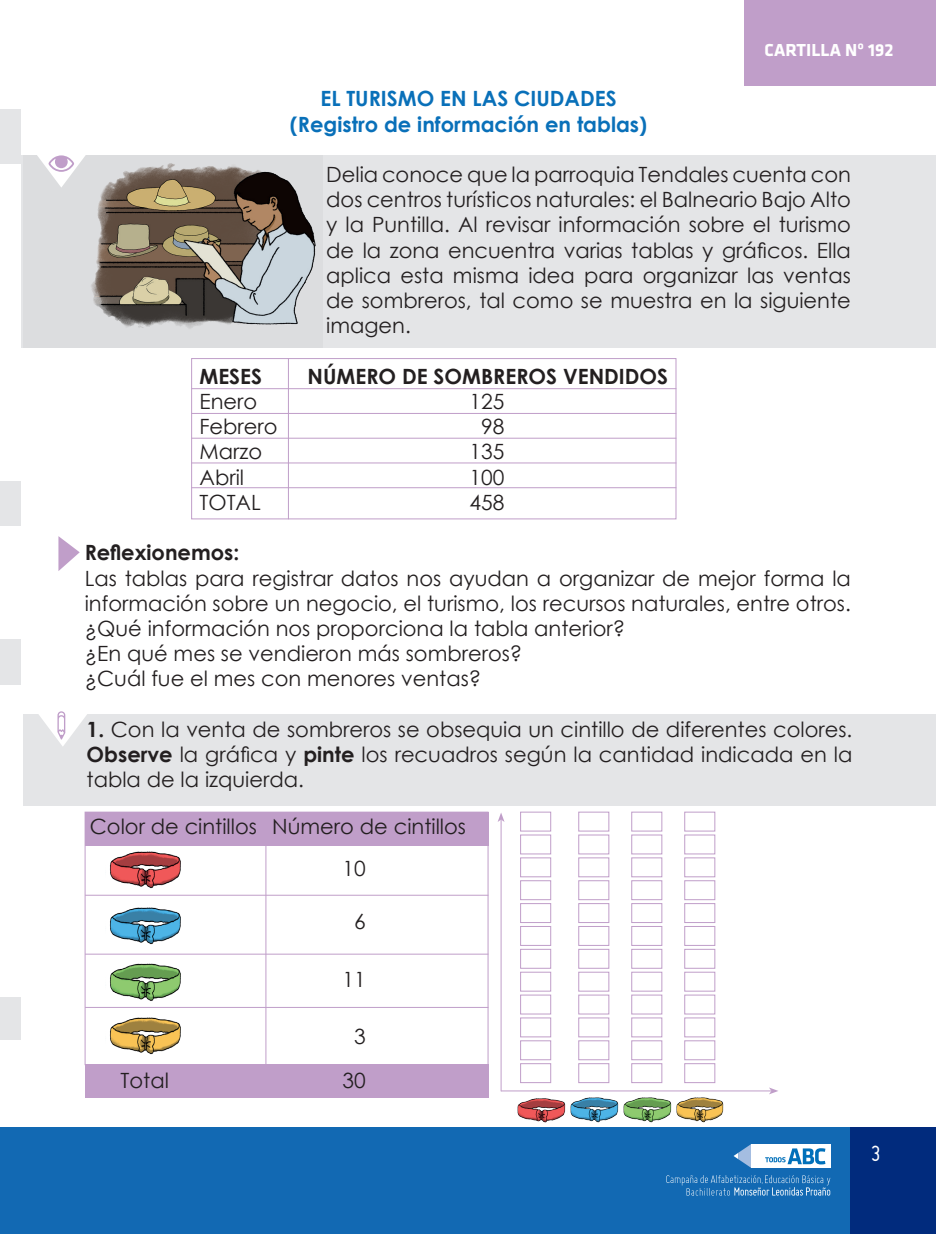
<style>
.page{position:relative;width:936px;height:1234px;background:#fff}
.page>*{position:absolute;margin:0;border:0;box-sizing:border-box;transform-origin:0 0}
.t1{font:24px "Miso";color:#fff}
.t2{font:21px/25.2px "Century Gothic";color:#231f20;text-align:justify}
.t3{font:700 21px/25.2px "Century Gothic";color:#0970b9;text-align:center}
.t4{font:700 21px "Century Gothic";color:#231f20}
.t5{font:700 18px "Klavika";color:#fff}
.t6{font:300 9.75px "Miso";color:#fff}
.s1{font-weight:700}
</style>
<div class="page">
<div style="left:744px;top:0;width:191px;height:85px;background:#c09ec9"></div>
<div style="left:21px;top:1127px;width:914px;height:106px;background:#1269b3"></div>
<div style="left:850px;top:1127px;width:85px;height:106px;background:#012b7d"></div>
<svg style="left:733px;top:1144px;width:18px;height:23px"></svg>
<div style="left:751px;top:1143px;width:79px;height:24px;background:#fff"></div>
<svg style="left:765px;top:1148px;width:60px;height:16px"></svg>
<svg style="left:666px;top:1175px;width:164px;height:20px"></svg>
<div style="left:0;top:1127px;width:21px;height:106px;background:#1269b3"></div>
<div style="left:85px;top:1064px;width:403px;height:33px;background:#c09ec9"></div>
<div style="left:85px;top:812px;width:403px;height:33px;background:#c09ec9"></div>
<div style="left:21px;top:155px;width:914px;height:193px;background:#e4e5e7"></div>
<div style="left:23px;top:155px;width:299px;height:193px;background:#dcdddf"></div>
<svg style="left:37px;top:155px;width:49px;height:32px"></svg>
<div style="left:0;top:639px;width:21px;height:45px;background:#e4e5e7"></div>
<div style="left:0;top:996px;width:21px;height:43px;background:#e4e5e7"></div>
<div style="left:0;top:481px;width:21px;height:44px;background:#e4e5e7"></div>
<div style="left:0;top:109px;width:21px;height:55px;background:#e4e5e7"></div>
<div style="left:23px;top:714px;width:912px;height:91px;background:#e4e5e7"></div>
<svg style="left:39px;top:711px;width:48px;height:35px"></svg>
<svg style="left:58px;top:536px;width:22px;height:35px"></svg>
<img style="left:75px;top:157px;width:241px;height:172px">
<div style="left:191px;top:358px;width:485px;height:161px;border:1px solid #c09ec9"></div>
<hr style="left:191px;top:388px;width:485px;height:1px;background:#c09ec9">
<hr style="left:191px;top:413px;width:485px;height:1px;background:#c09ec9">
<hr style="left:191px;top:438px;width:485px;height:1px;background:#c09ec9">
<hr style="left:191px;top:462px;width:485px;height:1px;background:#c09ec9">
<hr style="left:191px;top:487px;width:485px;height:1px;background:#c09ec9">
<hr style="left:288px;top:358px;width:1px;height:161px;background:#c09ec9">
<div style="left:520px;top:1063px;width:31px;height:19px;border:1px solid #c09ec9"></div>
<div style="left:520px;top:1040px;width:31px;height:19px;border:1px solid #c09ec9"></div>
<div style="left:520px;top:1017px;width:31px;height:19px;border:1px solid #c09ec9"></div>
<div style="left:520px;top:994px;width:31px;height:20px;border:1px solid #c09ec9"></div>
<div style="left:520px;top:971px;width:31px;height:20px;border:1px solid #c09ec9"></div>
<div style="left:520px;top:948px;width:31px;height:20px;border:1px solid #c09ec9"></div>
<div style="left:520px;top:925px;width:31px;height:20px;border:1px solid #c09ec9"></div>
<div style="left:520px;top:903px;width:31px;height:19px;border:1px solid #c09ec9"></div>
<div style="left:520px;top:880px;width:31px;height:19px;border:1px solid #c09ec9"></div>
<div style="left:520px;top:857px;width:31px;height:20px;border:1px solid #c09ec9"></div>
<div style="left:520px;top:834px;width:31px;height:20px;border:1px solid #c09ec9"></div>
<div style="left:520px;top:811px;width:31px;height:20px;border:1px solid #c09ec9"></div>
<div style="left:578px;top:1063px;width:31px;height:19px;border:1px solid #c09ec9"></div>
<div style="left:578px;top:1040px;width:31px;height:19px;border:1px solid #c09ec9"></div>
<div style="left:578px;top:1017px;width:31px;height:19px;border:1px solid #c09ec9"></div>
<div style="left:578px;top:994px;width:31px;height:20px;border:1px solid #c09ec9"></div>
<div style="left:578px;top:971px;width:31px;height:20px;border:1px solid #c09ec9"></div>
<div style="left:578px;top:948px;width:31px;height:20px;border:1px solid #c09ec9"></div>
<div style="left:578px;top:925px;width:31px;height:20px;border:1px solid #c09ec9"></div>
<div style="left:578px;top:903px;width:31px;height:19px;border:1px solid #c09ec9"></div>
<div style="left:578px;top:880px;width:31px;height:19px;border:1px solid #c09ec9"></div>
<div style="left:578px;top:857px;width:31px;height:20px;border:1px solid #c09ec9"></div>
<div style="left:578px;top:834px;width:31px;height:20px;border:1px solid #c09ec9"></div>
<div style="left:578px;top:811px;width:31px;height:20px;border:1px solid #c09ec9"></div>
<div style="left:631px;top:1063px;width:31px;height:19px;border:1px solid #c09ec9"></div>
<div style="left:631px;top:1040px;width:31px;height:19px;border:1px solid #c09ec9"></div>
<div style="left:631px;top:1017px;width:31px;height:19px;border:1px solid #c09ec9"></div>
<div style="left:631px;top:994px;width:31px;height:20px;border:1px solid #c09ec9"></div>
<div style="left:631px;top:971px;width:31px;height:20px;border:1px solid #c09ec9"></div>
<div style="left:631px;top:948px;width:31px;height:20px;border:1px solid #c09ec9"></div>
<div style="left:631px;top:925px;width:31px;height:20px;border:1px solid #c09ec9"></div>
<div style="left:631px;top:903px;width:31px;height:19px;border:1px solid #c09ec9"></div>
<div style="left:631px;top:880px;width:31px;height:19px;border:1px solid #c09ec9"></div>
<div style="left:631px;top:857px;width:31px;height:20px;border:1px solid #c09ec9"></div>
<div style="left:631px;top:834px;width:31px;height:20px;border:1px solid #c09ec9"></div>
<div style="left:631px;top:811px;width:31px;height:20px;border:1px solid #c09ec9"></div>
<div style="left:684px;top:1063px;width:31px;height:19px;border:1px solid #c09ec9"></div>
<div style="left:684px;top:1040px;width:31px;height:19px;border:1px solid #c09ec9"></div>
<div style="left:684px;top:1017px;width:31px;height:19px;border:1px solid #c09ec9"></div>
<div style="left:684px;top:994px;width:31px;height:20px;border:1px solid #c09ec9"></div>
<div style="left:684px;top:971px;width:31px;height:20px;border:1px solid #c09ec9"></div>
<div style="left:684px;top:948px;width:31px;height:20px;border:1px solid #c09ec9"></div>
<div style="left:684px;top:925px;width:31px;height:20px;border:1px solid #c09ec9"></div>
<div style="left:684px;top:903px;width:31px;height:19px;border:1px solid #c09ec9"></div>
<div style="left:684px;top:880px;width:31px;height:19px;border:1px solid #c09ec9"></div>
<div style="left:684px;top:857px;width:31px;height:20px;border:1px solid #c09ec9"></div>
<div style="left:684px;top:834px;width:31px;height:20px;border:1px solid #c09ec9"></div>
<div style="left:684px;top:811px;width:31px;height:20px;border:1px solid #c09ec9"></div>
<img style="left:105px;top:845px;width:79px;height:44px">
<img style="left:517px;top:1097px;width:207px;height:26px">
<img style="left:110px;top:907px;width:71px;height:38px">
<img style="left:110px;top:963px;width:71px;height:38px">
<img style="left:110px;top:1017px;width:71px;height:38px">
<div style="left:85px;top:811px;width:403px;height:253px;border:1px solid #c09ec9"></div>
<hr style="left:85px;top:843px;width:403px;height:1px;background:#c09ec9">
<hr style="left:85px;top:894px;width:403px;height:1px;background:#c09ec9">
<hr style="left:85px;top:953px;width:403px;height:1px;background:#c09ec9">
<hr style="left:85px;top:1006px;width:403px;height:1px;background:#c09ec9">
<hr style="left:265px;top:812px;width:1px;height:252px;background:#c09ec9">
<hr style="left:500px;top:819px;width:1px;height:272px;background:#c09ec9">
<svg style="left:498px;top:813px;width:6px;height:8px"></svg>
<hr style="left:501px;top:1090px;width:270px;height:1px;background:#c09ec9">
<svg style="left:769px;top:1087px;width:9px;height:7px"></svg>
<p class="t3" style="left:290px;top:85px;width:358px">EL TURISMO EN LAS CIUDADES (Registro de información en tablas)</p>
<p class="t5" style="left:764px;top:40px;width:130px">CARTILLA Nº 192</p>
<p class="t2" style="left:326px;top:161px;width:526px">Delia conoce que la parroquia Tendales cuenta con dos centros turísticos naturales: el Balneario Bajo Alto y la Puntilla. Al revisar información sobre el turismo de la zona encuentra varias tablas y gráficos. Ella aplica esta misma idea para organizar las ventas de sombreros, tal como se muestra en la siguiente imagen.</p>
<p class="t4" style="left:199px;top:360px;width:64px">MESES</p>
<p class="t4" style="left:307px;top:360px;width:362px">NÚMERO DE SOMBREROS VENDIDOS</p>
<p class="t2" style="left:199px;top:388px;width:59px">Enero</p>
<p class="t2" style="left:469px;top:388px;width:36px">125</p>
<p class="t2" style="left:199px;top:413px;width:80px">Febrero</p>
<p class="t2" style="left:481px;top:413px;width:25px">98</p>
<p class="t2" style="left:199px;top:439px;width:64px">Marzo</p>
<p class="t2" style="left:469px;top:439px;width:36px">135</p>
<p class="t2" style="left:199px;top:464px;width:46px">Abril</p>
<p class="t2" style="left:469px;top:464px;width:36px">100</p>
<p class="t2" style="left:199px;top:489px;width:63px">TOTAL</p>
<p class="t2" style="left:469px;top:489px;width:36px">458</p>
<p class="t4" style="left:85px;top:536px;width:156px">Reflexionemos:</p>
<p class="t2" style="left:85px;top:565px;width:767px;text-align:left">Las tablas para registrar datos nos ayudan a organizar de mejor forma la información sobre un negocio, el turismo, los recursos naturales, entre otros. ¿Qué información nos proporciona la tabla anterior?<br>¿En qué mes se vendieron más sombreros?<br>¿Cuál fue el mes con menores ventas?</p>
<p class="t2" style="left:87px;top:716px;width:767px"><span class="s1">1.</span> Con la venta de sombreros se obsequia un cintillo de diferentes colores.<br><span class="s1">Observe</span> la gráfica y <span class="s1">pinte</span> los recuadros según la cantidad indicada en la tabla de la izquierda.</p>
<p class="t2" style="left:90px;top:813px;width:168px">Color de cintillos</p>
<p class="t2" style="left:272px;top:813px;width:195px">Número de cintillos</p>
<p class="t2" style="left:342px;top:855px;width:25px">10</p>
<p class="t2" style="left:354px;top:908px;width:13px">6</p>
<p class="t2" style="left:342px;top:965px;width:25px">11</p>
<p class="t2" style="left:354px;top:1023px;width:13px">3</p>
<p class="t2" style="left:120px;top:1067px;width:50px">Total</p>
<p class="t2" style="left:342px;top:1067px;width:25px">30</p>
<p class="t6" style="left:761px;top:1174px;width:3px">,</p>
<p class="t1" style="left:871px;top:1139px;width:11px">3</p>
</div>
